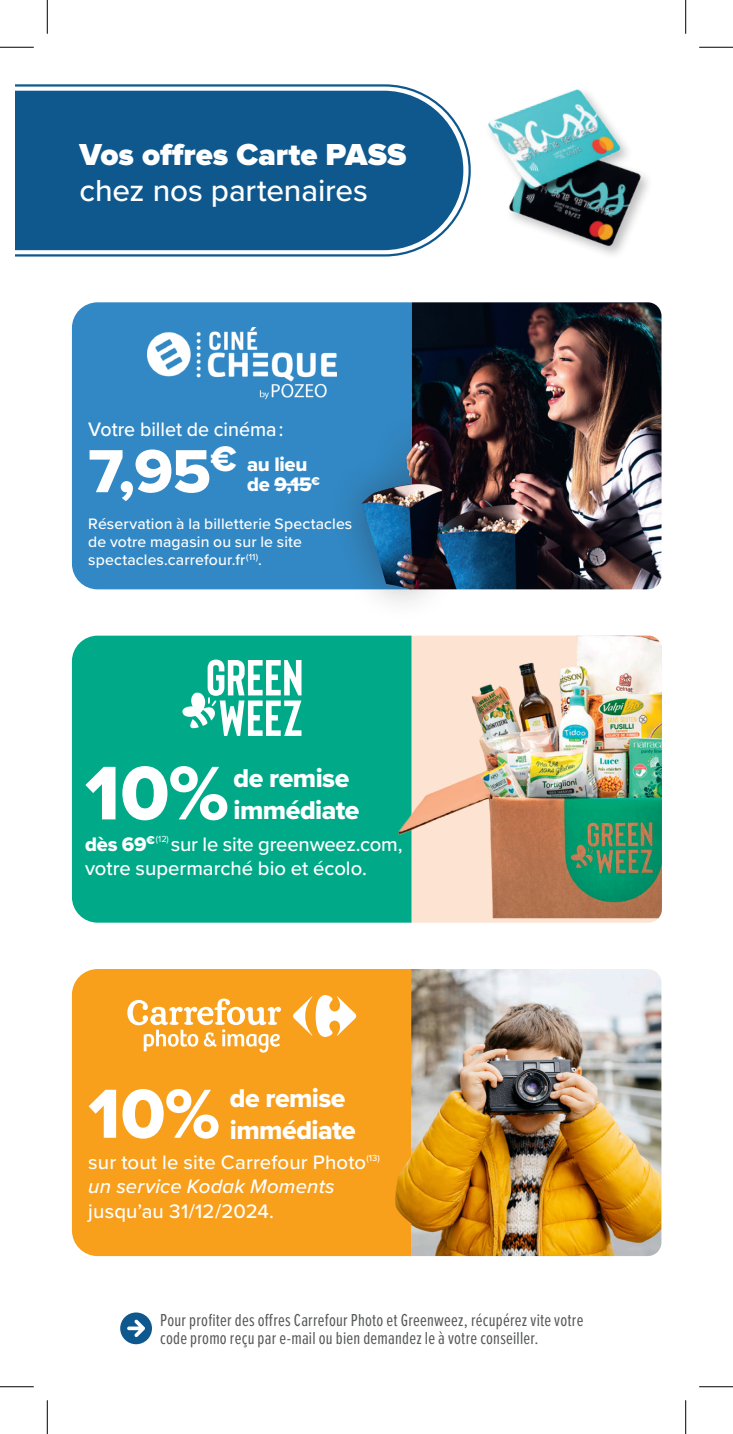
<style>
.page{position:relative;width:733px;height:1434px;background:#fff}
.page>*{position:absolute;margin:0;border:0;box-sizing:border-box;transform-origin:0 0}
.Texte{font:78.75px "Proxima Nova Extrabld";color:#fff}
.Texte-2{font:72px "Proxima Nova Extrabld";color:#fff}
.Texte-3{font:63px "Proxima Nova Extrabld";color:#fff}
.t1{font:900 31.5px/36px "Proxima Nova";color:#fff}
.Texte-4{font:26.78px/32.2px "Proxima Nova Extrabld";letter-spacing:-.02em;color:#fff}
.Texte-5{font:500 20.25px/24.8px "Proxima Nova";color:#fff}
.Texte-6{font:20.25px/20.2px "Proxima Nova Extrabld";letter-spacing:-.01em;color:#fff}
.Texte-7{font:18px/18px "Proxima Nova Ex Cn";letter-spacing:.015em;color:#57585a}
.Texte-8{font:500 15.75px/18px "Proxima Nova";letter-spacing:.01em;color:#fff}
.s1{font-weight:500}
.s2{font-family:"Proxima Nova Extrabld";font-weight:400}
.s3{font-style:italic}
</style>
<div class="page">
<img style="left:488px;top:89px;width:160px;height:166px">
<svg style="left:15px;top:84px;width:456px;height:173px;background:#216597"></svg>
<div style="left:120px;top:1312px;width:32px;height:32px;background:#0e588e;border-radius:50%"></div>
<svg style="left:127px;top:1319px;width:18px;height:18px"></svg>
<div style="left:72px;top:969px;width:339px;height:287px;background:#f89f1c"></div>
<img style="left:411px;top:969px;width:250px;height:287px">
<img style="left:394px;top:1146px;width:74px;height:85px">
<div style="left:72px;top:302px;width:339px;height:287px;background:#3288c4"></div>
<img style="left:411px;top:302px;width:250px;height:287px">
<img style="left:147px;top:327px;width:189px;height:74px">
<div style="left:372px;top:411px;width:89px;height:100px;background:#231f20;opacity:.4"></div>
<img style="left:406px;top:444px;width:21px;height:5px">
<div style="left:329px;top:449px;width:149px;height:173px;background:#231f20;opacity:.4"></div>
<img style="left:361px;top:484px;width:87px;height:105px">
<hr style="left:274px;top:483px;width:37px;height:3px;background:#fff">
<div style="left:72px;top:636px;width:339px;height:287px;background:#00aa89"></div>
<img style="left:397px;top:636px;width:264px;height:282px">
<svg style="left:182px;top:660px;width:119px;height:76px"></svg>
<svg style="left:293px;top:995px;width:63px;height:42px"></svg>
<svg style="left:127px;top:998px;width:154px;height:55px"></svg>
<hr style="left:0;top:47px;width:34px;height:1px;background:#000">
<hr style="left:699px;top:47px;width:33px;height:1px;background:#000">
<hr style="left:0;top:1386px;width:34px;height:1px;background:#000">
<hr style="left:699px;top:1386px;width:33px;height:1px;background:#000">
<hr style="left:47px;top:0;width:1px;height:34px;background:#000">
<hr style="left:47px;top:1400px;width:1px;height:34px;background:#000">
<hr style="left:685px;top:0;width:1px;height:34px;background:#000">
<hr style="left:685px;top:1400px;width:1px;height:34px;background:#000">
<p class="t1" style="left:80px;top:137px;width:328px">Vos offres Carte PASS <span class="s1">chez nos partenaires</span></p>
<p class="Texte-5" style="left:88px;top:417px;width:196px">Votre billet de cinéma :</p>
<p class="Texte-3" style="left:88px;top:424px;width:150px">7,95<sup>€</sup></p>
<p class="Texte-8" style="left:88px;top:514px;width:265px">Réservation à la billetterie Spectacles de votre magasin ou sur le site spectacles.carrefour.fr <sup>(11)</sup>.</p>
<p class="Texte-6" style="left:247px;top:454px;width:74px">au lieu de 9,15<sup>€</sup></p>
<p class="Texte" style="left:85px;top:734px;width:146px">10%</p>
<p class="Texte-5" style="left:85px;top:831px;width:319px"><span class="s2">dès 69</span><sup>€</sup><sup>(12)</sup> sur le site greenweez.com, votre supermarché bio et écolo.</p>
<p class="Texte-4" style="left:233px;top:761px;width:127px">de remise immédiate</p>
<p class="Texte-4" style="left:230px;top:1081px;width:127px">de remise immédiate</p>
<p class="Texte-2" style="left:88px;top:1060px;width:133px">10%</p>
<p class="Texte-5" style="left:88px;top:1149px;width:293px">sur tout le site Carrefour Photo<sup>(13) </sup><span class="s3">un service Kodak Moments </span>jusqu’au 31/12/2024.</p>
<p class="Texte-7" style="left:160px;top:1312px;width:424px">Pour profiter des offres Carrefour Photo et Greenweez, récupérez vite votre code promo reçu par e-mail ou bien demandez le à votre conseiller.</p>
</div>
